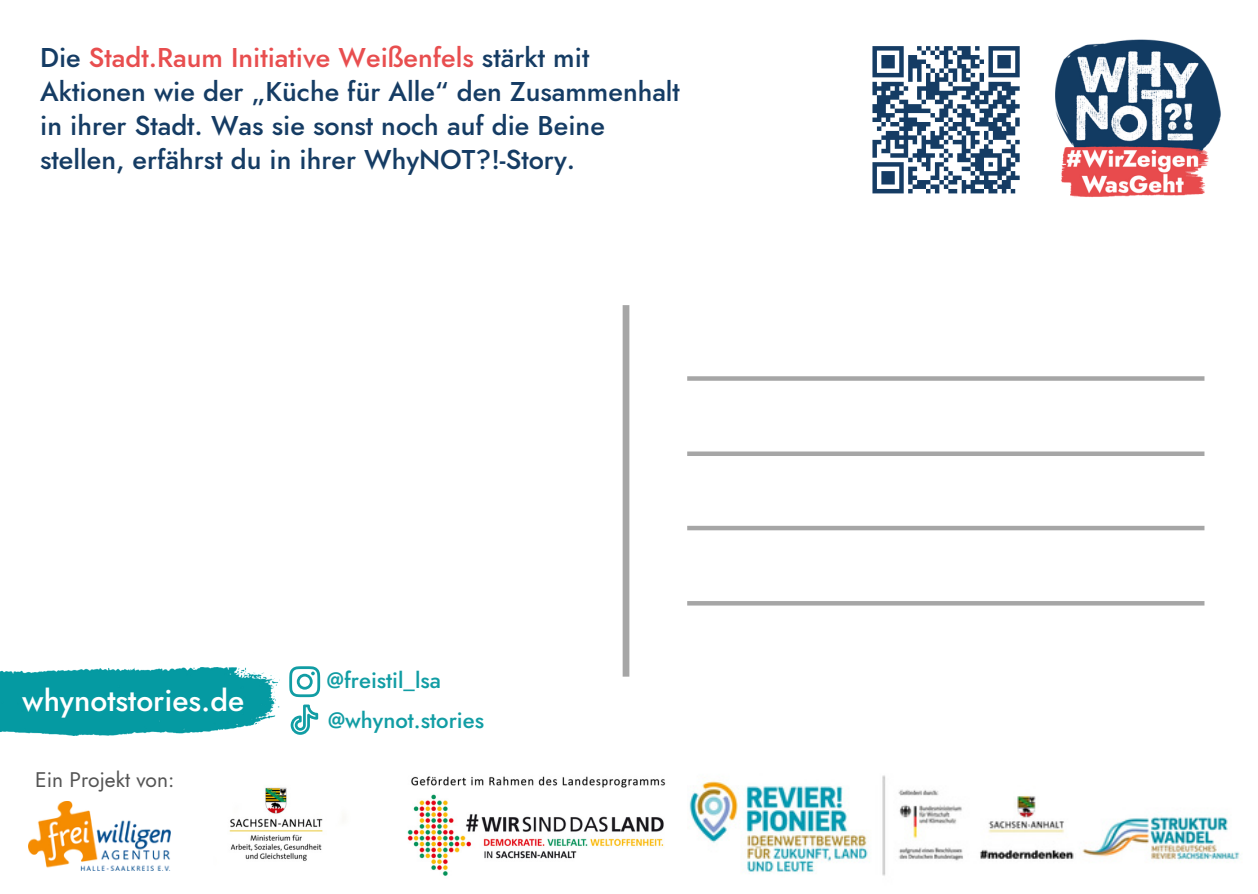
<style>
.page{position:relative;width:1258px;height:894px;background:#fff}
.page>*{position:absolute;margin:0;border:0;box-sizing:border-box;transform-origin:0 0}
.t1{font:500 30px "Jost";color:#fff}
.t2{font:500 27px/33.6px "Jost";color:#153c64}
.t3{font:500 22.2px "Jost";color:#119da4}
.t4{font:21px "Jost";color:#545454}
.s1{color:#e84e4f}
</style>
<div class="page">
<div style="left:623px;top:305px;width:6px;height:371px;background:#a6a6a6"></div>
<svg style="left:687px;top:376px;width:517px;height:4px;background:#ababab"></svg>
<div style="left:687px;top:451px;width:517px;height:5px;background:#a6a6a6"></div>
<div style="left:687px;top:525px;width:517px;height:5px;background:#a6a6a6"></div>
<hr style="left:687px;top:601px;width:517px;height:4px;background:#a6a6a6">
<img style="left:1055px;top:39px;width:166px;height:159px">
<svg style="left:872px;top:46px;width:148px;height:148px"></svg>
<img style="left:0;top:667px;width:279px;height:68px">
<img style="left:229px;top:776px;width:437px;height:100px">
<img style="left:689px;top:775px;width:551px;height:101px">
<img style="left:29px;top:801px;width:142px;height:69px">
<svg style="left:289px;top:666px;width:31px;height:31px"></svg>
<svg style="left:291px;top:704px;width:27px;height:30px"></svg>
<p class="t2" style="left:40px;top:41px;width:641px">Die <span class="s1">Stadt.Raum Initiative Weißenfels</span> stärkt mit Aktionen wie der „Küche für Alle“ den Zusammenhalt in ihrer Stadt. Was sie sonst noch auf die Beine stellen, erfährst du in ihrer WhyNOT?!-Story.</p>
<p class="t1" style="left:22px;top:678px;width:224px">whynotstories.de</p>
<p class="t4" style="left:35px;top:764px;width:141px">Ein Projekt von:</p>
<p class="t3" style="left:327px;top:664px;width:116px">@freistil_lsa</p>
<p class="t3" style="left:328px;top:703px;width:157px">@whynot.stories</p>
</div>
